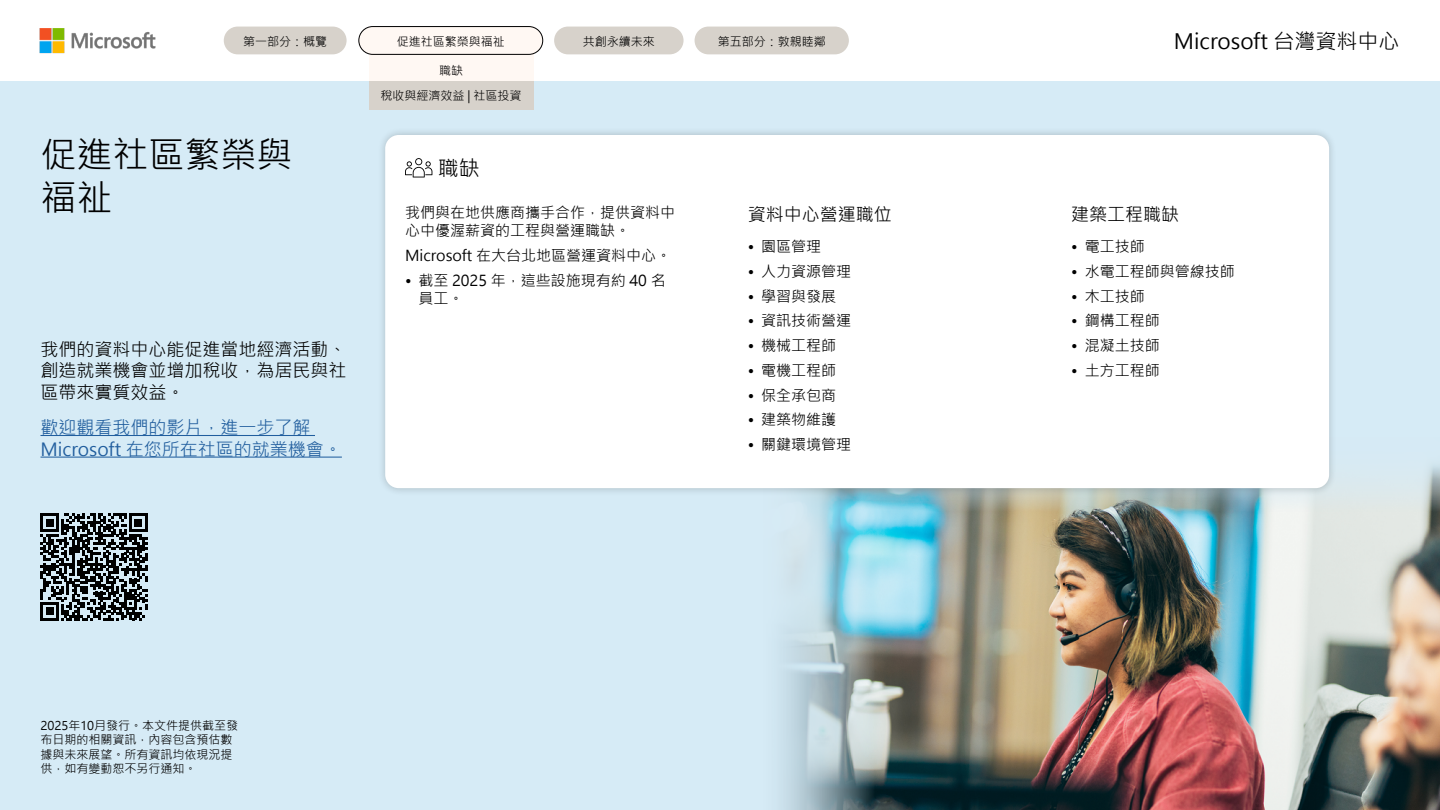
<style>
.page{position:relative;width:1440px;height:810px;background:#fff}
.page>*{position:absolute;margin:0;border:0;box-sizing:border-box;transform-origin:0 0}
.large_heading{font:36px/43.2px "Microsoft Jheng Hei UI Regular";color:#000}
.large_subhead{font:21px "Microsoft Jheng Hei UI Regular";color:#000}
.larger_body_copy{font:18px/21.6px "Microsoft Jheng Hei UI Regular";color:#000;text-align:justify}
.larger_body_copy-2{font:18px/21.6px "Microsoft Jheng Hei UI Regular";color:#215e9e}
.small_subhead{font:18px "Microsoft Jheng Hei UI Regular";color:#000}
.bullets{font:15px/18px "Microsoft Jheng Hei UI Regular";color:#000}
.Published_fine_print{font:12px/14.4px "Microsoft Jheng Hei UI Regular";color:#000}
</style>
<div class="page">
<div style="left:0;top:81px;width:1440px;height:729px;background:#d6ebf6"></div>
<img style="left:39px;top:28px;width:117px;height:26px">
<img style="left:781px;top:466px;width:659px;height:344px">
<div style="left:377px;top:127px;width:960px;height:369px;background:#000;opacity:.2"></div>
<div style="left:385px;top:135px;width:944px;height:353px;background:#fff;border-radius:14px"></div>
<hr style="left:40px;top:435px;width:275px;height:1px;background:#215e9e">
<hr style="left:40px;top:457px;width:302px;height:1px;background:#215e9e">
<svg style="left:41px;top:514px;width:106px;height:106px"></svg>
<svg style="left:405px;top:158px;width:27px;height:20px"></svg>
<div style="left:369px;top:44px;width:164px;height:37px;background:#fff8f3"></div>
<div style="left:369px;top:81px;width:164px;height:28px;background:#d7d2cb"></div>
<div style="left:224px;top:27px;width:123px;height:27px;background:#d7d2cb;border-radius:14px"></div>
<div style="left:359px;top:27px;width:184px;height:27px;background:#fff8f3;border-radius:14px"></div>
<div style="left:358px;top:26px;width:185px;height:29px;border:1px solid #000;border-radius:14px"></div>
<div style="left:554px;top:27px;width:130px;height:27px;background:#d7d2cb;border-radius:14px"></div>
<div style="left:695px;top:27px;width:154px;height:27px;background:#d7d2cb;border-radius:14px"></div>
<p class="Published_fine_print" style="left:243px;top:35px;width:85px">第一部分：概覽</p>
<p class="Published_fine_print" style="left:397px;top:35px;width:109px">促進社區繁榮與福祉</p>
<p class="Published_fine_print" style="left:439px;top:63px;width:25px">職缺</p>
<p class="Published_fine_print" style="left:381px;top:89px;width:143px">稅收與經濟效益 | 社區投資</p>
<p class="Published_fine_print" style="left:583px;top:35px;width:73px">共創永續未來</p>
<p class="Published_fine_print" style="left:718px;top:35px;width:110px">第五部分：敦親睦鄰</p>
<p class="large_heading" style="left:40px;top:133px;width:253px">促進社區繁榮與福祉</p>
<p class="larger_body_copy" style="left:40px;top:338px;width:307px">我們的資料中心能促進當地經濟活動、創造就業機會並增加稅收，為居民與社區帶來實質效益。</p>
<p class="larger_body_copy-2" style="left:40px;top:417px;width:303px">歡迎觀看我們的影片，進一步了解<br>Microsoft 在您所在社區的就業機會。</p>
<p class="large_subhead" style="left:438px;top:156px;width:43px">職缺</p>
<p class="bullets" style="left:405px;top:204px;width:271px">我們與在地供應商攜手合作，提供資料中心中優渥薪資的工程與營運職缺。</p>
<p class="bullets" style="left:405px;top:246px;width:268px">Microsoft 在大台北地區營運資料中心。</p>
<p class="bullets" style="left:418px;top:271px;width:249px;text-indent:-14px">• 截至 2025 年，這些設施現有約 40 名員工。</p>
<p class="small_subhead" style="left:748px;top:203px;width:145px">資料中心營運職位</p>
<p class="bullets" style="left:748px;top:238px;width:75px">• 園區管理</p>
<p class="bullets" style="left:748px;top:262px;width:105px">• 人力資源管理</p>
<p class="bullets" style="left:748px;top:287px;width:90px">• 學習與發展</p>
<p class="bullets" style="left:748px;top:312px;width:105px">• 資訊技術營運</p>
<p class="bullets" style="left:748px;top:337px;width:90px">• 機械工程師</p>
<p class="bullets" style="left:748px;top:361px;width:90px">• 電機工程師</p>
<p class="bullets" style="left:748px;top:386px;width:90px">• 保全承包商</p>
<p class="bullets" style="left:748px;top:411px;width:90px">• 建築物維護</p>
<p class="bullets" style="left:748px;top:436px;width:105px">• 關鍵環境管理</p>
<p class="Published_fine_print" style="left:40px;top:718px;width:199px">2025年10月發行。本文件提供截至發布日期的相關資訊，內容包含預估數據與未來展望。所有資訊均依現況提供，如有變動恕不另行通知。</p>
<h2 class="large_subhead" style="left:1174px;top:28px;width:227px">Microsoft 台灣資料中心</h2>
<p class="small_subhead" style="left:1071px;top:203px;width:109px">建築工程職缺</p>
<p class="bullets" style="left:1071px;top:238px;width:75px">• 電工技師</p>
<p class="bullets" style="left:1071px;top:262px;width:165px">• 水電工程師與管線技師</p>
<p class="bullets" style="left:1071px;top:287px;width:75px">• 木工技師</p>
<p class="bullets" style="left:1071px;top:312px;width:90px">• 鋼構工程師</p>
<p class="bullets" style="left:1071px;top:337px;width:90px">• 混凝土技師</p>
<p class="bullets" style="left:1071px;top:361px;width:90px">• 土方工程師</p>
</div>
